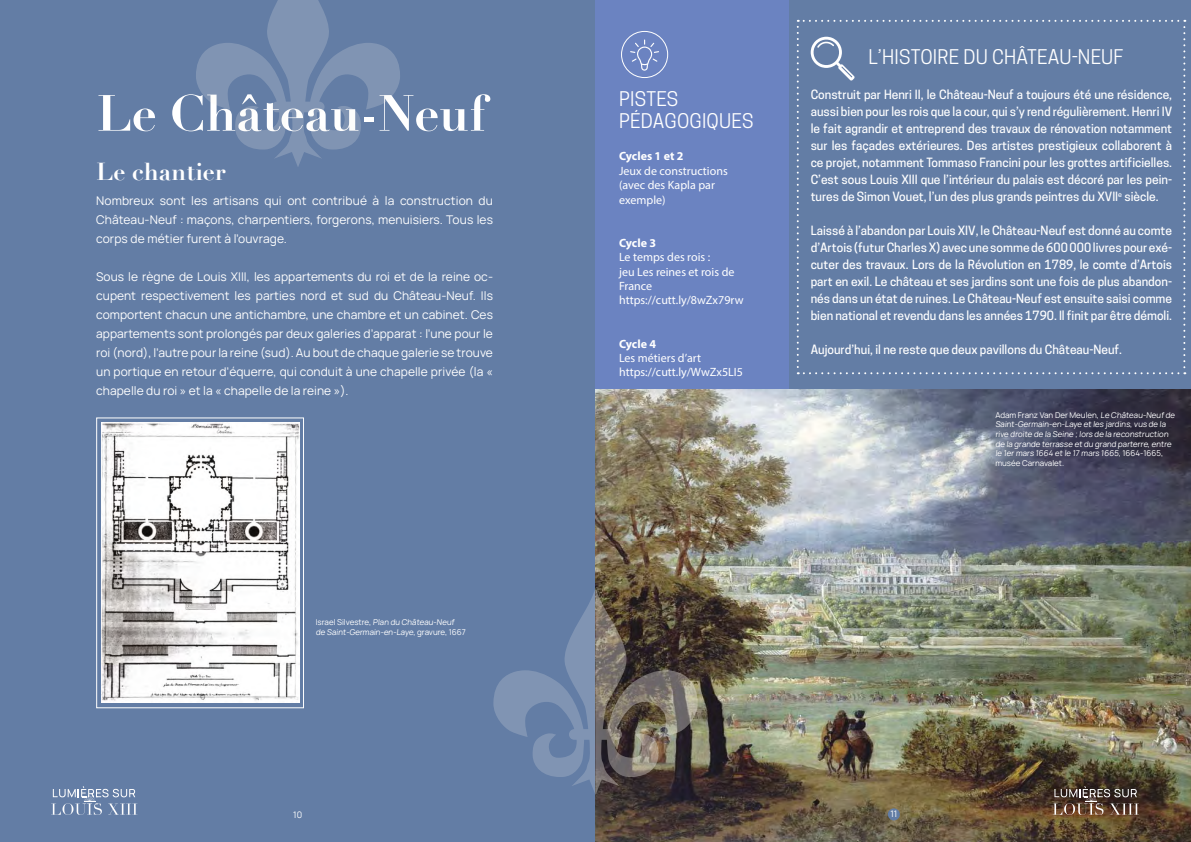
<style>
.page{position:relative;width:1191px;height:842px;background:#637da5}
.page>*{position:absolute;margin:0;border:0;box-sizing:border-box;transform-origin:0 0}
.t1{font:700 50px "Didot";letter-spacing:-.01em;color:#fff}
.t2{font:700 24px "Didot";color:#fff}
.t3{font:19px "Cooper Hewitt";letter-spacing:.01em;color:#fff}
.t4{font:500 12px/17px "Cooper Hewitt";color:#fff;text-align:justify}
.t5{font:200 12px/19px "Manrope";letter-spacing:.005em;color:#fff;text-align:justify}
.t6{font:12px/14.4px "Myriad Pro";color:#fff}
.t7{font:700 12px "Myriad Pro";color:#fff}
.t8{font:200 9px "Manrope";color:#fff}
.t9{font:200 8px/9.6px "Manrope";color:#fff}
</style>
<div class="page">
<img style="left:102px;top:423px;width:198px;height:280px">
<div style="left:96px;top:418px;width:208px;height:290px;border:1px solid #fff"></div>
<svg style="left:196px;top:0;width:204px;height:167px"></svg>
<div style="left:595px;top:0;width:194px;height:390px;background:#6b83c1"></div>
<div style="left:621px;top:31px;width:47px;height:47px;border:1px solid #fff;border-radius:50%"></div>
<svg style="left:630px;top:39px;width:29px;height:32px"></svg>
<img style="left:595px;top:390px;width:596px;height:452px">
<svg style="left:796px;top:20px;width:389px;height:354px"></svg>
<svg style="left:493px;top:590px;width:102px;height:203px"></svg>
<svg style="left:595px;top:588px;width:103px;height:207px;background:#5d544b"></svg>
<div style="left:887px;top:808px;width:13px;height:12px;background:#637da5;border-radius:50%"></div>
<svg style="left:1052px;top:786px;width:87px;height:29px;background:#665349"></svg>
<svg style="left:51px;top:786px;width:86px;height:29px"></svg>
<p class="t1" style="left:96px;top:82px;width:392px">Le Château-Neuf</p>
<p class="t2" style="left:96px;top:156px;width:131px">Le chantier</p>
<p class="t5" style="left:96px;top:190px;width:398px">Nombreux sont les artisans qui ont contribué à la construction du Château-Neuf : maçons, charpentiers, forgerons, menuisiers. Tous les corps de métier furent à l’ouvrage.</p>
<p class="t5" style="left:96px;top:266px;width:398px">Sous le règne de Louis XIII, les appartements du roi et de la reine oc&shy;cupent respectivement les parties nord et sud du Château-Neuf. Ils comportent chacun une antichambre, une chambre et un cabinet. Ces appartements sont prolongés par deux galeries d’apparat : l’une pour le roi (nord), l’autre pour la reine (sud). Au bout de chaque galerie se trouve un portique en retour d’équerre, qui conduit à une chapelle privée (la « chapelle du roi » et la « chapelle de la reine »).</p>
<p class="t9" style="left:316px;top:617px;width:152px">Israel Silvestre, Plan du Château-Neuf de Saint-Germain-en-Laye, gravure, 1667</p>
<p class="t8" style="left:293px;top:808px;width:11px">10</p>
<p class="t3" style="left:619px;top:87px;width:61px">PISTES</p>
<p class="t3" style="left:619px;top:109px;width:136px">PÉDAGOGIQUES</p>
<p class="t7" style="left:619px;top:148px;width:66px">Cycles 1 et 2</p>
<p class="t6" style="left:619px;top:163px;width:110px">Jeux de constructions (avec des Kapla par exemple)</p>
<p class="t7" style="left:619px;top:235px;width:38px">Cycle 3</p>
<p class="t6" style="left:619px;top:250px;width:93px">Le temps des rois :</p>
<p class="t6" style="left:619px;top:264px;width:117px">jeu Les reines et rois de<br>France</p>
<p class="t6" style="left:619px;top:293px;width:126px">https://cutt.ly/8wZx79rw</p>
<p class="t7" style="left:619px;top:336px;width:38px">Cycle 4</p>
<p class="t6" style="left:619px;top:350px;width:83px">Les métiers d’art</p>
<p class="t6" style="left:619px;top:365px;width:125px">https://cutt.ly/WwZx5LI5</p>
<p class="t3" style="left:868px;top:46px;width:256px">L’HISTOIRE DU CHÂTEAU-NEUF</p>
<p class="t4" style="left:810px;top:86px;width:363px">Construit par Henri II, le Château-Neuf a toujours été une résidence, aussi bien pour les rois que la cour, qui s’y rend régulièrement. Henri IV le fait agrandir et entreprend des travaux de rénovation notamment sur les façades extérieures. Des artistes prestigieux collaborent à ce projet, notamment Tommaso Francini pour les grottes artificielles.<br>C’est sous Louis XIII que l’intérieur du palais est décoré par les pein&shy;tures de Simon Vouet, l’un des plus grands peintres du XVII<sup>e</sup> siècle.</p>
<p class="t4" style="left:810px;top:222px;width:363px">Laissé à l’abandon par Louis XIV, le Château-Neuf est donné au comte d’Artois (futur Charles X) avec une somme de 600 000 livres pour exé&shy;cuter des travaux. Lors de la Révolution en 1789, le comte d’Artois part en exil. Le château et ses jardins sont une fois de plus abandon&shy;nés dans un état de ruines. Le Château-Neuf est ensuite saisi comme bien national et revendu dans les années 1790. Il finit par être démoli.</p>
<p class="t4" style="left:810px;top:341px;width:313px">Aujourd’hui, il ne reste que deux pavillons du Château-Neuf.</p>
<p class="t9" style="left:995px;top:410px;width:182px">Adam Franz Van Der Meulen, Le Château-Neuf de Saint-Germain-en-Laye et les jardins, vus de la rive droite de la Seine ; lors de la reconstruction de la grande terrasse et du grand parterre, entre le 1er mars 1664 et le 17 mars 1665, 1664-1665, musée Carnavalet.</p>
<p class="t8" style="left:890px;top:808px;width:9px">11</p>
</div>
